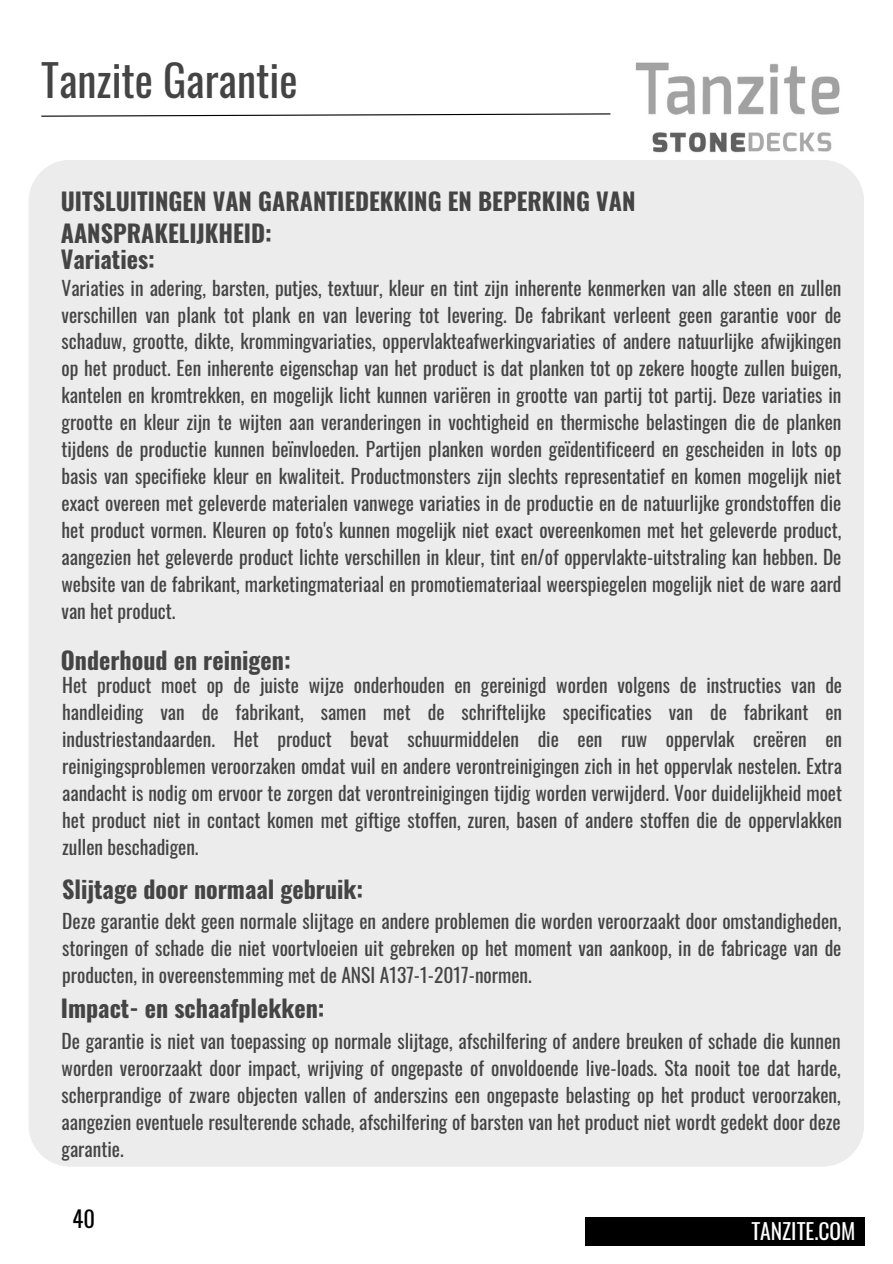
<style>
.page{position:relative;width:893px;height:1264px;background:#fff}
.page>*{position:absolute;margin:0;border:0;box-sizing:border-box;transform-origin:0 0}
.t1{font:43.35px "Oswald";color:#444}
.t2{font:700 24px/32.5px "Oswald";color:#444}
.t3{font:22.5px "Oswald";color:#000}
.t4{font:21.6px "Oswald";color:#fff}
.t5{font:19.5px/27px "Oswald";color:#444;text-align:justify}
</style>
<div class="page">
<div style="left:585px;top:1217px;width:279px;height:28px;background:#000"></div>
<img style="left:635px;top:62px;width:205px;height:91px">
<svg style="left:41px;top:113px;width:570px;height:4px"></svg>
<div style="left:29px;top:160px;width:835px;height:1006px;background:#ececec"></div>
<p class="t1" style="left:41px;top:46px;width:258px">Tanzite Garantie</p>
<p class="t2" style="left:61px;top:183px;width:576px">UITSLUITINGEN VAN GARANTIEDEKKING EN BEPERKING VAN<br>AANSPRAKELIJKHEID:</p>
<p class="t2" style="left:61px;top:242px;width:95px">Variaties:</p>
<p class="t5" style="left:62px;top:273px;width:781px">Variaties in adering, barsten, putjes, textuur, kleur en tint zijn inherente kenmerken van alle steen en zullen verschillen van plank tot plank en van levering tot levering. De fabrikant verleent geen garantie voor de schaduw, grootte, dikte, krommingvariaties, oppervlakteafwerkingvariaties of andere natuurlijke afwijkingen op het product. Een inherente eigenschap van het product is dat planken tot op zekere hoogte zullen buigen, kantelen en kromtrekken, en mogelijk licht kunnen variëren in grootte van partij tot partij. Deze variaties in grootte en kleur zijn te wijten aan veranderingen in vochtigheid en thermische belastingen die de planken tijdens de productie kunnen beïnvloeden. Partijen planken worden geïdentificeerd en gescheiden in lots op basis van specifieke kleur en kwaliteit. Productmonsters zijn slechts representatief en komen mogelijk niet exact overeen met geleverde materialen vanwege variaties in de productie en de natuurlijke grondstoffen die het product vormen. Kleuren op foto's kunnen mogelijk niet exact overeenkomen met het geleverde product, aangezien het geleverde product lichte verschillen in kleur, tint en/of oppervlakte-uitstraling kan hebben. De website van de fabrikant, marketingmateriaal en promotiemateriaal weerspiegelen mogelijk niet de ware aard van het product.</p>
<p class="t2" style="left:61px;top:642px;width:231px">Onderhoud en reinigen:</p>
<p class="t5" style="left:62px;top:671px;width:781px">Het product moet op de juiste wijze onderhouden en gereinigd worden volgens de instructies van de handleiding van de fabrikant, samen met de schriftelijke specificaties van de fabrikant en industriestandaarden. Het product bevat schuurmiddelen die een ruw oppervlak creëren en reinigingsproblemen veroorzaken omdat vuil en andere verontreinigingen zich in het oppervlak nestelen. Extra aandacht is nodig om ervoor te zorgen dat verontreinigingen tijdig worden verwijderd. Voor duidelijkheid moet het product niet in contact komen met giftige stoffen, zuren, basen of andere stoffen die de oppervlakken zullen beschadigen.</p>
<p class="t2" style="left:62px;top:872px;width:302px">Slijtage door normaal gebruik:</p>
<p class="t5" style="left:62px;top:906px;width:780px">Deze garantie dekt geen normale slijtage en andere problemen die worden veroorzaakt door omstandigheden, storingen of schade die niet voortvloeien uit gebreken op het moment van aankoop, in de fabricage van de producten, in overeenstemming met de ANSI A137-1-2017-normen.</p>
<p class="t2" style="left:61px;top:990px;width:265px">Impact- en schaafplekken:</p>
<p class="t5" style="left:62px;top:1027px;width:780px">De garantie is niet van toepassing op normale slijtage, afschilfering of andere breuken of schade die kunnen worden veroorzaakt door impact, wrijving of ongepaste of onvoldoende live-loads. Sta nooit toe dat harde, scherprandige of zware objecten vallen of anderszins een ongepaste belasting op het product veroorzaken, aangezien eventuele resulterende schade, afschilfering of barsten van het product niet wordt gedekt door deze garantie.</p>
<p class="t3" style="left:73px;top:1201px;width:24px">40</p>
<p class="t4" style="left:751px;top:1213px;width:106px">TANZITE.COM</p>
</div>
